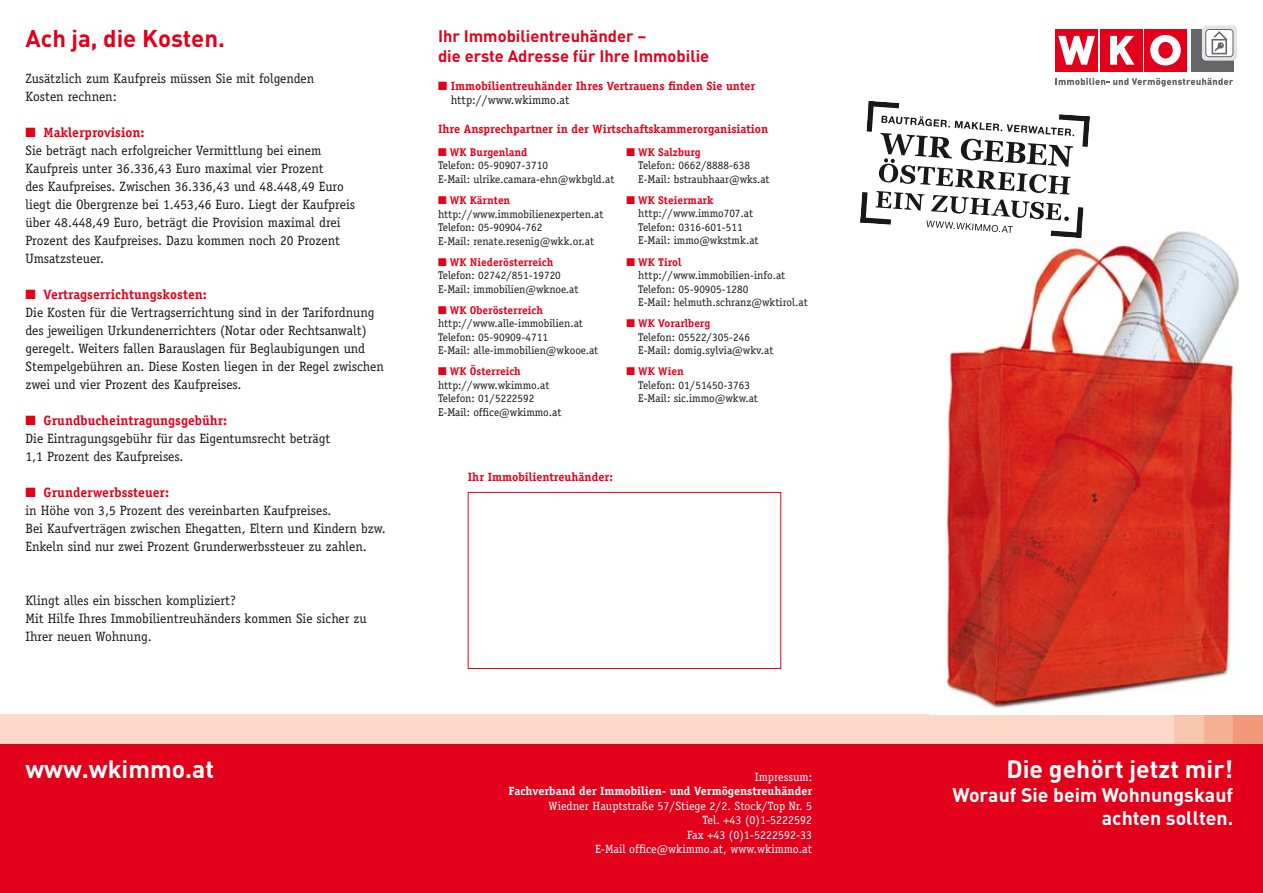
<style>
.page{position:relative;width:1263px;height:893px;background:#fff}
.page>*{position:absolute;margin:0;border:0;box-sizing:border-box;transform-origin:0 0}
.t1{font:700 24.75px "DIN Pro";color:#fff}
.t2{font:700 24px "DIN Pro";color:#e2001a}
.t3{font:700 19.5px/23.4px "DIN Pro";color:#fff;text-align:right}
.t4{font:700 16.5px/19.8px "DIN Pro";color:#e2001a}
.t5{font:13.5px/18px "Officina Serif";color:#1a171b}
.t6{font:700 12px/14.4px "Officina Serif";color:#e2001a}
.t7{font:12px/14.4px "Officina Serif";color:#fff;text-align:right}
.t8{font:700 12px "Officina Serif";color:#fff}
.t9{font:11.25px/13.5px "Officina Serif";color:#1a171b}
.s1{color:#e2001a}
.s2{font-weight:700;color:#e2001a}
.s3{font-weight:400;color:#1a171b}
</style>
<div class="page">
<div style="left:0;top:744px;width:1263px;height:149px;background:#e2001a"></div>
<div style="left:0;top:714px;width:1263px;height:30px;background:#fbd9c9"></div>
<div style="left:1233px;top:714px;width:30px;height:30px;background:#f29979"></div>
<div style="left:1203px;top:714px;width:30px;height:30px;background:#f5b093"></div>
<div style="left:1174px;top:714px;width:29px;height:30px;background:#f8c5ae"></div>
<div style="left:468px;top:492px;width:313px;height:177px;border:1px solid #e2001a"></div>
<div style="left:1144px;top:29px;width:43px;height:43px;background:#e2001a"></div>
<div style="left:1100px;top:29px;width:42px;height:43px;background:#e2001a"></div>
<svg style="left:1110px;top:36px;width:24px;height:29px"></svg>
<div style="left:1055px;top:29px;width:43px;height:43px;background:#e2001a"></div>
<svg style="left:1058px;top:36px;width:37px;height:29px"></svg>
<svg style="left:1150px;top:35px;width:31px;height:30px"></svg>
<div style="left:1159px;top:42px;width:13px;height:16px;background:#e2001a;border-radius:50%"></div>
<div style="left:1158px;top:42px;width:14px;height:16px;border:1px solid #e2001a;border-radius:50%"></div>
<div style="left:1191px;top:29px;width:42px;height:43px;background:#646567"></div>
<svg style="left:1202px;top:26px;width:35px;height:35px"></svg>
<svg style="left:1055px;top:78px;width:178px;height:9px"></svg>
<div style="left:1206px;top:30px;width:27px;height:27px;background:#fff;border-radius:3px"></div>
<div style="left:1205px;top:29px;width:28px;height:28px;border:1px solid #646567;border-radius:3px"></div>
<svg style="left:1211px;top:31px;width:16px;height:23px"></svg>
<img style="left:946px;top:231px;width:294px;height:477px">
<svg style="left:860px;top:101px;width:230px;height:137px"></svg>
<h2 class="t2" style="left:26px;top:22px;width:201px">Ach ja, die Kosten.</h2>
<p class="t5" style="left:26px;top:69px;width:290px">Zusätzlich zum Kaufpreis müssen Sie mit folgenden<br>Kosten rechnen:</p>
<p class="t5" style="left:26px;top:123px;width:331px"><span class="s1">■</span> <span class="s2">Maklerprovision:<br></span>Sie beträgt nach erfolgreicher Vermittlung bei einem Kaufpreis unter 36.336,43 Euro maximal vier Prozent<br>des Kaufpreises. Zwischen 36.336,43 und 48.448,49 Euro liegt die Obergrenze bei 1.453,46 Euro. Liegt der Kaufpreis über 48.448,49 Euro, beträgt die Provision maximal drei Prozent des Kaufpreises. Dazu kommen noch 20 Prozent Umsatzsteuer.</p>
<p class="t5" style="left:26px;top:285px;width:360px"><span class="s1">■</span> <span class="s2">Vertragserrichtungskosten:<br></span>Die Kosten für die Vertragserrichtung sind in der Tarifordnung des jeweiligen Urkundenerrichters (Notar oder Rechtsanwalt) geregelt. Weiters fallen Barauslagen für Beglaubigungen und Stempelgebühren an. Diese Kosten liegen in der Regel zwischen zwei und vier Prozent des Kaufpreises.</p>
<p class="t5" style="left:26px;top:411px;width:307px"><span class="s1">■</span> <span class="s2">Grundbucheintragungsgebühr:<br></span>Die Eintragungsgebühr für das Eigentumsrecht beträgt<br>1,1 Prozent des Kaufpreises.</p>
<p class="t5" style="left:26px;top:483px;width:362px"><span class="s1">■</span> <span class="s2">Grunderwerbssteuer:<br></span>in Höhe von 3,5 Prozent des vereinbarten Kaufpreises.<br>Bei Kaufverträgen zwischen Ehegatten, Eltern und Kindern bzw.<br>Enkeln sind nur zwei Prozent Grunderwerbssteuer zu zahlen.</p>
<p class="t5" style="left:26px;top:591px;width:343px">Klingt alles ein bisschen kompliziert?<br>Mit Hilfe Ihres Immobilientreuhänders kommen Sie sicher zu<br>Ihrer neuen Wohnung.</p>
<h1 class="t1" style="left:26px;top:753px;width:190px">www.wkimmo.at</h1>
<p class="t4" style="left:438px;top:26px;width:273px">Ihr Immobilientreuhänder –<br>die erste Adresse für Ihre Immobilie</p>
<p class="t6" style="left:451px;top:79px;width:306px;text-indent:-13px">■ Immobilientreuhänder Ihres Vertrauens finden Sie unter <span class="s3">http://www.wkimmo.at</span></p>
<p class="t6" style="left:438px;top:121px;width:332px">Ihre Ansprechpartner in der Wirtschaftskammerorganisiation</p>
<p class="t9" style="left:638px;top:145px;width:133px;text-indent:-12px"><span class="s1">■</span> <span class="s2">WK Salzburg<br></span>Telefon: 0662/8888-638<br>E-Mail: bstraubhaar@wks.at</p>
<p class="t9" style="left:638px;top:193px;width:122px;text-indent:-12px"><span class="s1">■</span> <span class="s2">WK Steiermark </span>http://www.immo707.at<br>Telefon: 0316-601-511<br>E-Mail: immo@wkstmk.at</p>
<p class="t9" style="left:638px;top:255px;width:171px;text-indent:-12px"><span class="s1">■</span> <span class="s2">WK Tirol </span>http://www.immobilien-info.at<br>Telefon: 05-90905-1280<br>E-Mail: helmuth.schranz@wktirol.at</p>
<p class="t9" style="left:638px;top:316px;width:137px;text-indent:-12px"><span class="s1">■</span> <span class="s2">WK Vorarlberg<br></span>Telefon: 05522/305-246<br>E-Mail: domig.sylvia@wkv.at</p>
<p class="t9" style="left:638px;top:364px;width:121px;text-indent:-12px"><span class="s1">■</span> <span class="s2">WK Wien<br></span>Telefon: 01/51450-3763<br>E-Mail: sic.immo@wkw.at</p>
<p class="t9" style="left:438px;top:145px;width:178px"><span class="s1">■</span> <span class="s2">WK Burgenland<br></span>Telefon: 05-90907-3710<br>E-Mail: ulrike.camara-ehn@wkbgld.at</p>
<p class="t9" style="left:438px;top:193px;width:167px"><span class="s1">■</span> <span class="s2">WK Kärnten </span>http://www.immobilienexperten.at<br>Telefon: 05-90904-762<br>E-Mail: renate.resenig@wkk.or.at</p>
<p class="t9" style="left:438px;top:255px;width:142px"><span class="s1">■</span> <span class="s2">WK Niederösterreich<br></span>Telefon: 02742/851-19720<br>E-Mail: immobilien@wknoe.at</p>
<p class="t9" style="left:438px;top:303px;width:162px"><span class="s1">■</span> <span class="s2">WK Oberösterreich </span>http://www.alle-immobilien.at<br>Telefon: 05-90909-4711<br>E-Mail: alle-immobilien@wkooe.at</p>
<p class="t9" style="left:438px;top:364px;width:125px"><span class="s1">■</span> <span class="s2">WK Österreich </span>http://www.wkimmo.at<br>Telefon: 01/5222592<br>E-Mail: office@wkimmo.at</p>
<p class="t6" style="left:468px;top:469px;width:147px">Ihr Immobilientreuhänder:</p>
<p class="t7" style="left:755px;top:770px;width:59px">Impressum:</p>
<p class="t8" style="left:509px;top:784px;width:305px">Fachverband der Immobilien- und Vermögenstreuhänder</p>
<p class="t7" style="left:549px;top:799px;width:265px">Wiedner Hauptstraße 57/Stiege 2/2. Stock/Top Nr. 5<br>Tel. +43 (0)1-5222592<br>Fax +43 (0)1-5222592-33<br>E-Mail office@wkimmo.at, www.wkimmo.at</p>
<h1 class="t1" style="left:1006px;top:753px;width:228px">Die gehört jetzt mir!</h1>
<h3 class="t3" style="left:952px;top:782px;width:282px">Worauf Sie beim Wohnungskauf achten sollten.</h3>
</div>
